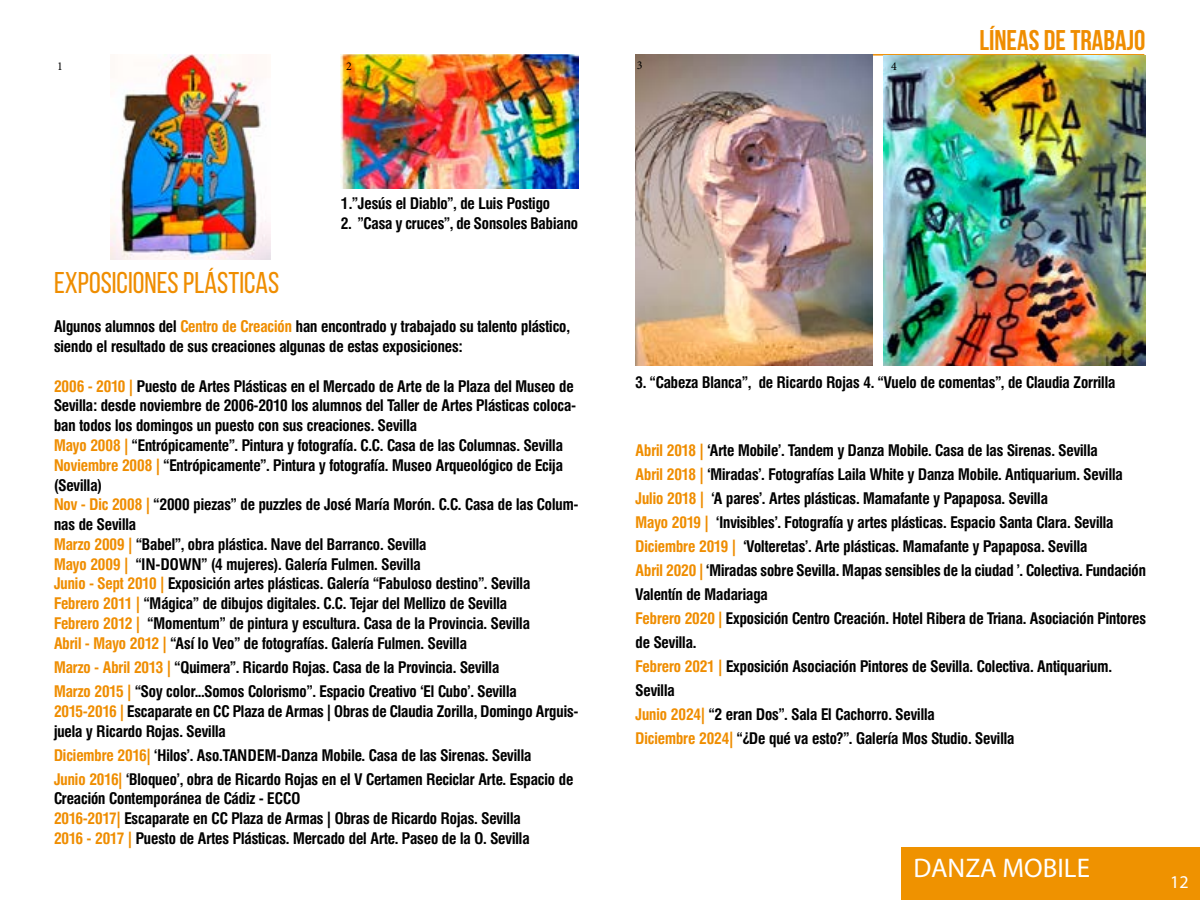
<style>
.page{position:relative;width:1200px;height:900px;background:#fff}
.page>*{position:absolute;margin:0;border:0;box-sizing:border-box;transform-origin:0 0}
.t1{font:30px "Bebas Neue";color:#ef8d00}
.t2{font:700 28.5px "Bebas Neue";color:#ef8d00}
.t3{font:27px "Myriad Pro";color:#fff}
.t4{font:18px "Myriad Pro";color:#fff}
.t5{font:700 16.5px/19.8px "Helvetica Two BQ";color:#000}
.t6{font:12px "Minion Pro";color:#000}
.s1{color:#ef8d00}
</style>
<div class="page">
<div style="left:902px;top:847px;width:298px;height:53px;background:#ef9200"></div>
<hr style="left:637px;top:54px;width:507px;height:2px;background:#ef8d00">
<img style="left:884px;top:56px;width:262px;height:310px">
<img style="left:341px;top:54px;width:237px;height:135px">
<img style="left:110px;top:54px;width:160px;height:206px">
<img style="left:636px;top:54px;width:237px;height:312px">
<p class="t6" style="left:57px;top:58px;width:7px">1</p>
<p class="t6" style="left:346px;top:58px;width:7px">2</p>
<p class="t6" style="left:637px;top:57px;width:7px">3</p>
<p class="t6" style="left:891px;top:58px;width:7px">4</p>
<h2 class="t2" style="left:979px;top:24px;width:167px">LÍNEAS DE TRABAJO</h2>
<p class="t5" style="left:341px;top:194px;width:211px">1.”Jesús el Diablo”, de Luis Postigo</p>
<p class="t5" style="left:341px;top:214px;width:239px">2. ”Casa y cruces”, de Sonsoles Babiano</p>
<h1 class="t1" style="left:54px;top:266px;width:227px">EXPOSICIONES PLÁSTICAS</h1>
<p class="t5" style="left:54px;top:317px;width:517px">Algunos alumnos del <span class="s1">Centro de Creación</span> han encontrado y trabajado su talento plástico, siendo el resultado de sus creaciones algunas de estas exposiciones:</p>
<p class="t5" style="left:54px;top:376px;width:526px"><span class="s1">2006 - 2010 |</span> Puesto de Artes Plásticas en el Mercado de Arte de la Plaza del Museo de Sevilla: desde noviembre de 2006-2010 los alumnos del Taller de Artes Plásticas coloca&shy;ban todos los domingos un puesto con sus creaciones. Sevilla<br><span class="s1">Mayo 2008 |</span> “Entrópicamente”. Pintura y fotografía. C.C. Casa de las Columnas. Sevilla <span class="s1">Noviembre 2008 |</span> “Entrópicamente”. Pintura y fotografía. Museo Arqueológico de Ecija (Sevilla)<br><span class="s1">Nov - Dic 2008 |</span> “2000 piezas” de puzzles de José María Morón. C.C. Casa de las Colum&shy;nas de Sevilla<br><span class="s1">Marzo 2009 |</span> “Babel”, obra plástica. Nave del Barranco. Sevilla<br><span class="s1">Mayo 2009 |</span> “IN-DOWN” (4 mujeres). Galería Fulmen. Sevilla<br><span class="s1">Junio - Sept 2010 |</span> Exposición artes plásticas. Galería “Fabuloso destino”. Sevilla <span class="s1">Febrero 2011 |</span> “Mágica” de dibujos digitales. C.C. Tejar del Mellizo de Sevilla<br><span class="s1">Febrero 2012 |</span> “Momentum” de pintura y escultura. Casa de la Provincia. Sevilla<br><span class="s1">Abril - Mayo 2012 |</span> “Así lo Veo” de fotografías. Galería Fulmen. Sevilla</p>
<p class="t5" style="left:54px;top:655px;width:464px;line-height:24px"><span class="s1">Marzo - Abril 2013 |</span> “Quimera”. Ricardo Rojas. Casa de la Provincia. Sevilla<br><span class="s1">Marzo 2015 |</span> “Soy color...Somos Colorismo”. Espacio Creativo ‘El Cubo’. Sevilla</p>
<p class="t5" style="left:54px;top:701px;width:526px"><span class="s1">2015-2016 |</span> Escaparate en CC Plaza de Armas | Obras de Claudia Zorilla, Domingo Arguis&shy;juela y Ricardo Rojas. Sevilla</p>
<p class="t5" style="left:54px;top:743px;width:521px;line-height:24px"><span class="s1">Diciembre 2016|</span> ‘Hilos’. Aso.TANDEM-Danza Mobile. Casa de las Sirenas. Sevilla<br><span class="s1">Junio 2016|</span> ‘Bloqueo’, obra de Ricardo Rojas en el V Certamen Reciclar Arte. Espacio de</p>
<p class="t5" style="left:54px;top:789px;width:477px">Creación Contemporánea de Cádiz - ECCO<br><span class="s1">2016-2017|</span> Escaparate en CC Plaza de Armas | Obras de Ricardo Rojas. Sevilla<br><span class="s1">2016 - 2017 |</span> Puesto de Artes Plásticas. Mercado del Arte. Paseo de la O. Sevilla</p>
<p class="t5" style="left:636px;top:372px;width:481px">3. “Cabeza Blanca”, de Ricardo Rojas 4. “Vuelo de comentas”, de Claudia Zorrilla</p>
<p class="t5" style="left:636px;top:438px;width:512px;line-height:24px"><span class="s1">Abril 2018 |</span> ‘Arte Mobile’. Tandem y Danza Mobile. Casa de las Sirenas. Sevilla<br><span class="s1">Abril 2018 |</span> ‘Miradas’. Fotografías Laila White y Danza Mobile. Antiquarium. Sevilla <span class="s1">Julio 2018 |</span> ‘A pares’. Artes plásticas. Mamafante y Papaposa. Sevilla<br><span class="s1">Mayo 2019 |</span> ‘Invisibles’. Fotografía y artes plásticas. Espacio Santa Clara. Sevilla <span class="s1">Diciembre 2019 |</span> ‘Volteretas’. Arte plásticas. Mamafante y Papaposa. Sevilla<br><span class="s1">Abril 2020 |</span> ‘Miradas sobre Sevilla. Mapas sensibles de la ciudad ’. Colectiva. Fundación Valentín de Madariaga<br><span class="s1">Febrero 2020 |</span> Exposición Centro Creación. Hotel Ribera de Triana. Asociación Pintores de Sevilla.<br><span class="s1">Febrero 2021 |</span> Exposición Asociación Pintores de Sevilla. Colectiva. Antiquarium.<br>Sevilla<br><span class="s1">Junio 2024|</span> “2 eran Dos”. Sala El Cachorro. Sevilla<br><span class="s1">Diciembre 2024|</span> “¿De qué va esto?”. Galería Mos Studio. Sevilla</p>
<h3 class="t3" style="left:914px;top:851px;width:178px">DANZA MOBILE</h3>
<p class="t4" style="left:1170px;top:871px;width:20px">12</p>
</div>
